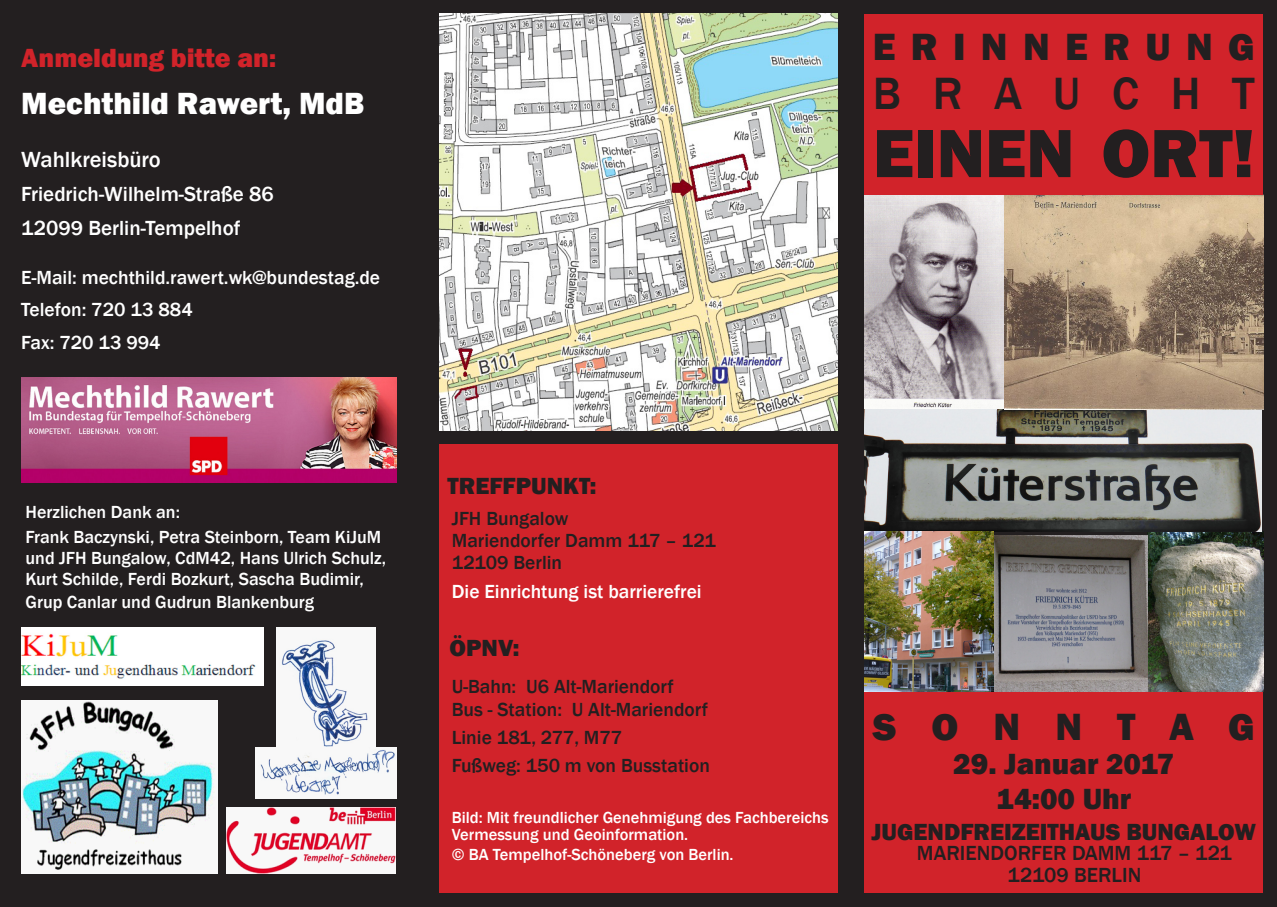
<style>
.page{position:relative;width:1277px;height:907px;background:#231f20}
.page>*{position:absolute;margin:0;border:0;box-sizing:border-box;transform-origin:0 0}
.t1{font:800 70.5px "Franklin Gothic";color:#231f20}
.t2{font:500 46.5px "Franklin Gothic";letter-spacing:.68em;color:#231f20}
.t3{font:800 39px "Franklin Gothic";letter-spacing:.39em;color:#231f20}
.t4{font:800 39px "Franklin Gothic";letter-spacing:.895em;color:#231f20}
.t5{font:800 31.5px "Franklin Gothic";color:#fff}
.t6{font:800 30px "Franklin Gothic";color:#231f20}
.t7{font:800 27px "Franklin Gothic";color:#d1232a}
.t8{font:800 24px "Franklin Gothic";color:#231f20}
.t9{font:500 22.5px "Franklin Gothic";color:#fff}
.t10{font:500 21px "Franklin Gothic";color:#fff}
.t11{font:500 21px "Franklin Gothic";color:#231f20}
.t12{font:500 19.5px "Franklin Gothic";color:#231f20}
.t13{font:500 19.5px "Franklin Gothic";color:#fff}
.t14{font:500 18px/21.5px "Franklin Gothic";color:#fff}
.t15{font:500 16.5px/16.5px "Franklin Gothic";color:#fff}
.s1{font-size:25.5px}
</style>
<div class="page">
<div style="left:439px;top:444px;width:399px;height:449px;background:#d1232a"></div>
<div style="left:864px;top:691px;width:399px;height:202px;background:#d1232a"></div>
<img style="left:439px;top:14px;width:399px;height:416px">
<img style="left:864px;top:194px;width:141px;height:215px">
<img style="left:1147px;top:531px;width:116px;height:161px">
<img style="left:864px;top:409px;width:397px;height:123px">
<img style="left:993px;top:535px;width:154px;height:156px">
<img style="left:864px;top:531px;width:129px;height:161px">
<img style="left:1005px;top:194px;width:258px;height:215px">
<img style="left:21px;top:378px;width:375px;height:104px">
<img style="left:277px;top:627px;width:98px;height:121px">
<img style="left:256px;top:748px;width:140px;height:50px">
<img style="left:226px;top:808px;width:169px;height:65px">
<img style="left:22px;top:700px;width:196px;height:173px">
<img style="left:21px;top:627px;width:242px;height:58px">
<div style="left:864px;top:14px;width:399px;height:180px;background:#d1232a"></div>
<p class="t7" style="left:21px;top:41px;width:256px">Anmeldung bitte an<span class="s1">:</span></p>
<p class="t5" style="left:21px;top:83px;width:344px">Mechthild Rawert, MdB</p>
<p class="t9" style="left:21px;top:146px;width:141px">Wahlkreisbüro</p>
<p class="t10" style="left:21px;top:181px;width:254px">Friedrich-Wilhelm-Straße 86</p>
<p class="t10" style="left:21px;top:215px;width:221px">12099 Berlin-Tempelhof</p>
<p class="t13" style="left:21px;top:265px;width:360px">E-Mail: mechthild.rawert.wk@bundestag.de</p>
<p class="t13" style="left:21px;top:297px;width:173px">Telefon: 720 13 884</p>
<p class="t13" style="left:21px;top:331px;width:141px">Fax: 720 13 994</p>
<p class="t14" style="left:26px;top:501px;width:156px">Herzlichen Dank an:</p>
<p class="t14" style="left:26px;top:526px;width:362px">Frank Baczynski, Petra Steinborn, Team KiJuM und JFH Bungalow, CdM42, Hans Ulrich Schulz, Kurt Schilde, Ferdi Bozkurt, Sascha Budimir, Grup Canlar und Gudrun Blankenburg</p>
<p class="t3" style="left:873px;top:22px;width:383px">ERINNERUNG</p>
<p class="t2" style="left:873px;top:65px;width:383px">BRAUCHT</p>
<p class="t1" style="left:873px;top:108px;width:383px">EINEN ORT!</p>
<p class="t8" style="left:447px;top:470px;width:150px">TREFFPUNKT:</p>
<p class="t12" style="left:452px;top:507px;width:118px">JFH Bungalow</p>
<p class="t12" style="left:452px;top:529px;width:265px">Mariendorfer Damm 117 – 121</p>
<p class="t12" style="left:452px;top:551px;width:112px">12109 Berlin</p>
<p class="t13" style="left:452px;top:579px;width:251px">Die Einrichtung ist barrierefrei</p>
<p class="t8" style="left:449px;top:632px;width:71px">ÖPNV:</p>
<p class="t12" style="left:452px;top:674px;width:223px">U-Bahn: U6 Alt-Mariendorf</p>
<p class="t12" style="left:452px;top:698px;width:257px">Bus - Station: U Alt-Mariendorf</p>
<p class="t12" style="left:452px;top:726px;width:172px">Linie 181, 277, M77</p>
<p class="t12" style="left:452px;top:754px;width:260px">Fußweg: 150 m von Busstation</p>
<p class="t15" style="left:452px;top:809px;width:378px">Bild: Mit freundlicher Genehmigung des Fachbereichs<br>Vermessung und Geoinformation.</p>
<p class="t15" style="left:452px;top:846px;width:283px">© BA Tempelhof-Schöneberg von Berlin.</p>
<p class="t4" style="left:873px;top:701px;width:383px">SONNTAG</p>
<p class="t6" style="left:953px;top:744px;width:223px">29. Januar 2017</p>
<p class="t6" style="left:996px;top:779px;width:137px">14:00 Uhr</p>
<p class="t8" style="left:871px;top:816px;width:386px">JUGENDFREIZEITHAUS BUNGALOW</p>
<p class="t11" style="left:917px;top:840px;width:316px">MARIENDORFER DAMM 117 – 121</p>
<p class="t11" style="left:1007px;top:862px;width:135px">12109 BERLIN</p>
</div>
